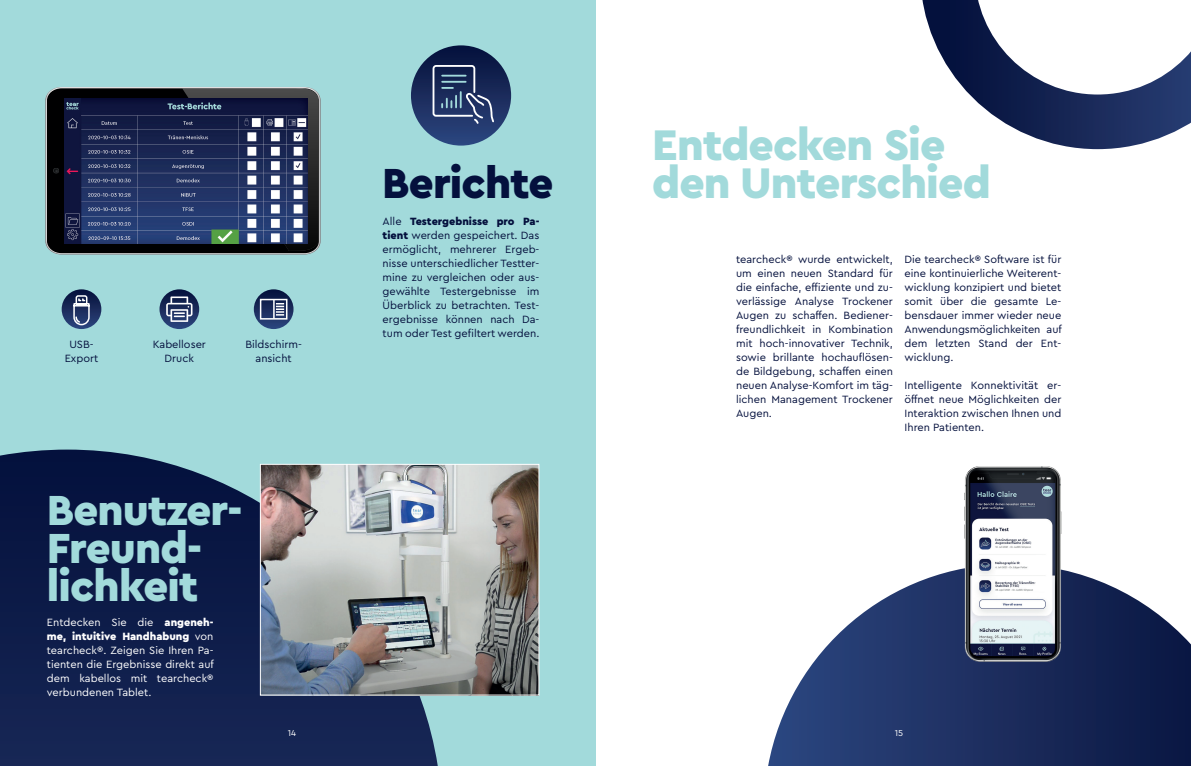
<style>
.page{position:relative;width:1191px;height:766px;background:#fff}
.page>*{position:absolute;margin:0;border:0;box-sizing:border-box;transform-origin:0 0}
.t1{font:900 44.8px/37.9px "Cera Pro";letter-spacing:-.02em;color:#a2dadb}
.t2{font:900 44px/38px "Cera Pro";letter-spacing:-.02em;color:#a2dadb}
.t3{font:900 44px "Cera Pro";letter-spacing:-.02em;color:#04103d}
.t4{font:11px/14px "Cera Pro";color:#04103d;text-align:justify}
.t5{font:11px/14px "Cera Pro";color:#fff;text-align:justify}
.t6{font:9px "Cera Pro";color:#fff}
.s1{font-weight:900}
</style>
<div class="page">
<div style="left:0;top:0;width:595px;height:765px;background:#a2dadb"></div>
<svg style="left:0;top:449px;width:438px;height:316px;background:#182954"></svg>
<div style="left:411px;top:45px;width:100px;height:100px;background:linear-gradient(to bottom,#0b173f,#2b437c);border-radius:50px"></div>
<svg style="left:431px;top:56px;width:64px;height:69px;background:#35466f"></svg>
<svg style="left:45px;top:87px;width:275px;height:167px;background:#232527"></svg>
<svg style="left:53px;top:168px;width:6px;height:5px"></svg>
<svg style="left:182px;top:88px;width:137px;height:163px;background:#2c2d2e"></svg>
<img style="left:64px;top:98px;width:244px;height:145px">
<svg style="left:62px;top:289px;width:39px;height:40px"></svg>
<svg style="left:159px;top:289px;width:40px;height:40px"></svg>
<svg style="left:254px;top:289px;width:39px;height:40px"></svg>
<div style="left:260px;top:299px;width:27px;height:20px;border:2px solid #fff"></div>
<hr style="left:273px;top:299px;width:2px;height:20px;background:#fff">
<svg style="left:276px;top:303px;width:8px;height:12px"></svg>
<svg style="left:73px;top:294px;width:17px;height:32px"></svg>
<svg style="left:166px;top:296px;width:26px;height:26px"></svg>
<svg style="left:922px;top:0;width:269px;height:149px"></svg>
<svg style="left:768px;top:580px;width:423px;height:185px"></svg>
<img style="left:923px;top:466px;width:173px;height:217px">
<img style="left:262px;top:465px;width:275px;height:228px">
<div style="left:260px;top:463px;width:279px;height:232px;border:1px solid #fff"></div>
<p class="t4" style="left:65px;top:336px;width:35px;text-align:center">USB-<br>Export</p>
<p class="t4" style="left:153px;top:336px;width:55px;text-align:center">Kabelloser<br>Druck</p>
<p class="t4" style="left:245px;top:336px;width:58px;text-align:center">Bildschirm&shy;ansicht</p>
<h2 class="t2" style="left:47px;top:489px;width:197px">Benutzer-<br>Freund&shy;lichkeit</h2>
<p class="t5" style="left:47px;top:614px;width:168px">Entdecken Sie die <span class="s1">angeneh&shy;me, intuitive Handhabung</span> von tearcheck®. Zeigen Sie Ihren Pa&shy;tienten die Ergebnisse direkt auf dem kabellos mit tearcheck® verbundenen Tablet.</p>
<p class="t6" style="left:288px;top:726px;width:10px">14</p>
<h2 class="t3" style="left:382px;top:153px;width:173px">Berichte</h2>
<p class="t4" style="left:383px;top:213px;width:158px">Alle <span class="s1">Testergebnisse pro Pa&shy;tient</span> werden gespeichert. Das ermöglicht, mehrerer Ergeb&shy;nisse unterschiedlicher Testter&shy;mine zu vergleichen oder aus&shy;gewählte Testergebnisse im Überblick zu betrachten. Test&shy;ergebnisse können nach Da&shy;tum oder Test gefiltert werden.</p>
<h1 class="t1" style="left:652px;top:124px;width:340px">Entdecken Sie den Unterschied</h1>
<p class="t4" style="left:736px;top:252px;width:158px">tearcheck® wurde entwickelt, um einen neuen Standard für die einfache, effiziente und zu&shy;verlässige Analyse Trockener Augen zu schaffen. Bediener&shy;freundlichkeit in Kombination mit hoch-innovativer Technik, sowie brillante hochauflösen&shy;de Bildgebung, schaffen einen neuen Analyse-Komfort im täg&shy;lichen Management Trockener Augen.</p>
<p class="t4" style="left:904px;top:252px;width:159px">Die tearcheck® Software ist für eine kontinuierliche Weiterent&shy;wicklung konzipiert und bietet somit über die gesamte Le&shy;bensdauer immer wieder neue Anwendungsmöglichkeiten auf dem letzten Stand der Ent&shy;wicklung.</p>
<p class="t4" style="left:904px;top:378px;width:158px">Intelligente Konnektivität er&shy;öffnet neue Möglichkeiten der Interaktion zwischen Ihnen und Ihren Patienten.</p>
<p class="t6" style="left:894px;top:726px;width:10px">15</p>
</div>
